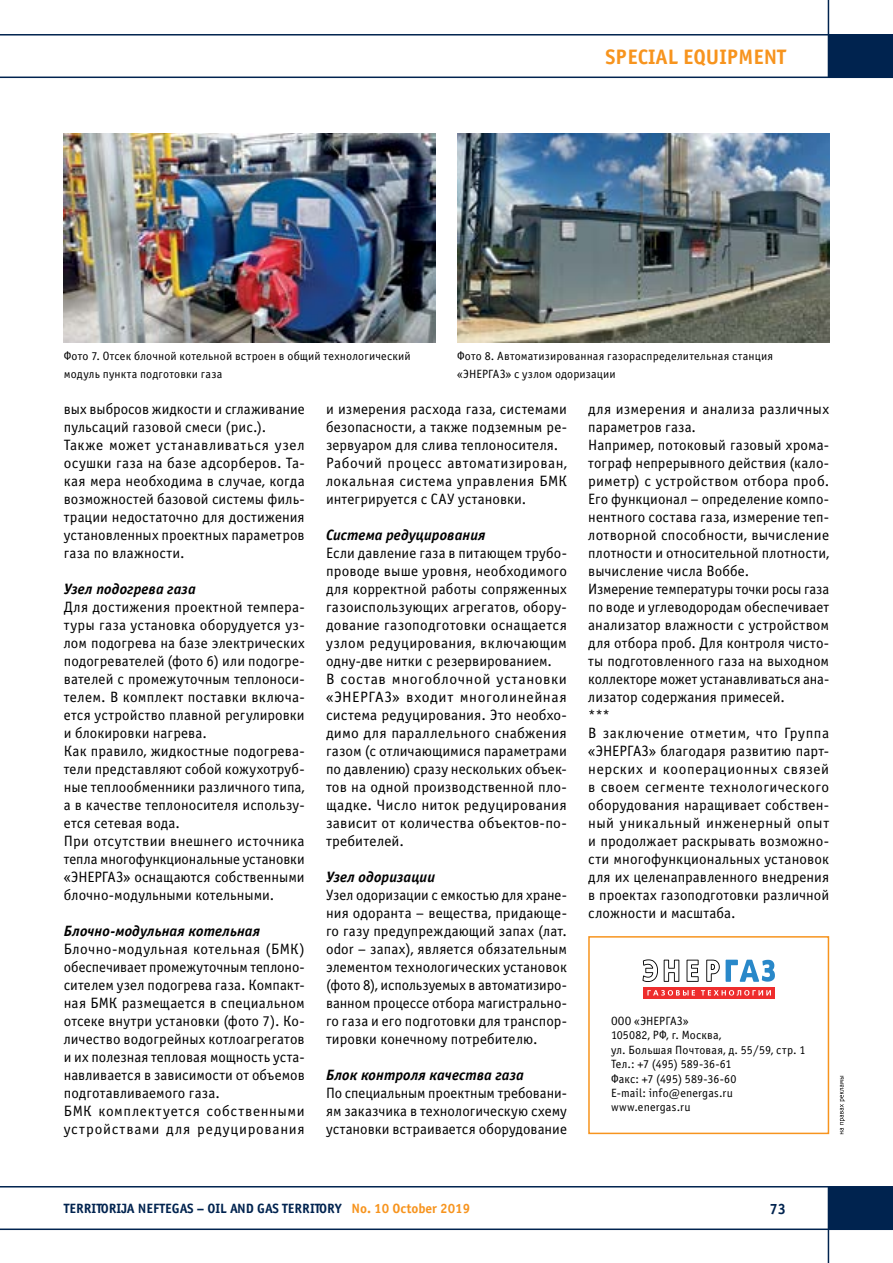
<style>
.page{position:relative;width:893px;height:1263px;background:#fff}
.page>*{position:absolute;margin:0;border:0;box-sizing:border-box;transform-origin:0 0}
.t1{font:700 21px "Officina Sans C";color:#f7941e}
.t2{font:15px/18px "Officina Sans C";letter-spacing:.01em;color:#000}
.t3{font:italic 700 15px "Officina Sans C";color:#000}
.t4{font:700 15px "Officina Sans C";color:#00234f}
.t5{font:700 13.5px "Officina Sans C";color:#00234f}
.t6{font:12px/14.4px "Officina Sans C";letter-spacing:.015em;color:#000}
.s1{color:#f7941e}
</style>
<div class="page">
<hr style="left:828px;top:0;width:1px;height:78px;background:#00234f">
<div style="left:828px;top:35px;width:65px;height:42px;background:#00234f"></div>
<hr style="left:0;top:77px;width:893px;height:1px;background:#00234f">
<hr style="left:0;top:34px;width:893px;height:2px;background:#00234f">
<hr style="left:828px;top:1186px;width:1px;height:77px;background:#00234f">
<div style="left:828px;top:1187px;width:65px;height:42px;background:#00234f"></div>
<hr style="left:0;top:1186px;width:893px;height:1px;background:#00234f">
<hr style="left:0;top:1228px;width:893px;height:2px;background:#00234f">
<div style="left:588px;top:936px;width:241px;height:198px;border:2px solid #f7941e"></div>
<svg style="left:706px;top:960px;width:14px;height:22px"></svg>
<svg style="left:642px;top:959px;width:16px;height:23px"></svg>
<svg style="left:664px;top:960px;width:15px;height:22px"></svg>
<svg style="left:687px;top:960px;width:12px;height:22px"></svg>
<svg style="left:726px;top:960px;width:49px;height:22px"></svg>
<div style="left:643px;top:987px;width:132px;height:11px;background:#ee2d2d"></div>
<svg style="left:647px;top:990px;width:48px;height:5px"></svg>
<svg style="left:701px;top:990px;width:70px;height:5px"></svg>
<svg style="left:840px;top:1076px;width:5px;height:58px"></svg>
<img style="left:64px;top:133px;width:372px;height:209px">
<img style="left:457px;top:133px;width:372px;height:209px">
<h1 class="t1" style="left:605px;top:45px;width:182px">SPECIAL EQUIPMENT</h1>
<p class="t6" style="left:64px;top:347px;width:348px;line-height:18px">Фото 7. Отсек блочной котельной встроен в общий технологический модуль пункта подготовки газа</p>
<p class="t6" style="left:457px;top:347px;width:317px;line-height:18px">Фото 8. Автоматизированная газораспределительная станция «ЭНЕРГАЗ» с узлом одоризации</p>
<p class="t2" style="left:64px;top:400px;width:242px">вых выбросов жидкости и сглаживание пульсаций газовой смеси (рис.).<br>Также может устанавливаться узел осушки газа на базе адсорберов. Та&shy;кая мера необходима в случае, когда возможностей базовой системы филь&shy;трации недостаточно для достижения установленных проектных параметров газа по влажности.</p>
<p class="t3" style="left:64px;top:580px;width:133px">Узел подогрева газа</p>
<p class="t2" style="left:64px;top:598px;width:242px">Для достижения проектной темпера&shy;туры газа установка оборудуется уз&shy;лом подогрева на базе электрических подогревателей (фото 6) или подогре&shy;вателей с промежуточным теплоноси&shy;телем. В комплект поставки включа&shy;ется устройство плавной регулировки и блокировки нагрева.<br>Как правило, жидкостные подогрева&shy;тели представляют собой кожухотруб&shy;ные теплообменники различного типа, а в качестве теплоносителя использу&shy;ется сетевая вода.<br>При отсутствии внешнего источника тепла многофункциональные установки «ЭНЕРГАЗ» оснащаются собственными блочно-модульными котельными.</p>
<p class="t3" style="left:64px;top:922px;width:198px">Блочно-модульная котельная</p>
<p class="t2" style="left:64px;top:940px;width:242px">Блочно-модульная котельная (БМК) обеспечивает промежуточным теплоно&shy;сителем узел подогрева газа. Компакт&shy;ная БМК размещается в специальном отсеке внутри установки (фото 7). Ко&shy;личество водогрейных котлоагрегатов и их полезная тепловая мощность уста&shy;навливается в зависимости от объемов подготавливаемого газа.<br>БМК комплектуется собственными устройствами для редуцирования</p>
<p class="t2" style="left:326px;top:400px;width:242px">и измерения расхода газа, системами безопасности, а также подземным ре&shy;зервуаром для слива теплоносителя.<br>Рабочий процесс автоматизирован, локальная система управления БМК интегрируется с САУ установки.</p>
<p class="t3" style="left:326px;top:526px;width:161px">Система редуцирования</p>
<p class="t2" style="left:326px;top:544px;width:242px">Если давление газа в питающем трубо&shy;проводе выше уровня, необходимого для корректной работы сопряженных газоиспользующих агрегатов, обору&shy;дование газоподготовки оснащается узлом редуцирования, включающим одну-две нитки с резервированием.<br>В состав многоблочной установки «ЭНЕРГАЗ» входит многолинейная система редуцирования. Это необхо&shy;димо для параллельного снабжения газом (с отличающимися параметрами по давлению) сразу нескольких объек&shy;тов на одной производственной пло&shy;щадке. Число ниток редуцирования зависит от количества объектов-по&shy;требителей.</p>
<p class="t3" style="left:326px;top:868px;width:111px">Узел одоризации</p>
<p class="t2" style="left:326px;top:886px;width:242px;text-align:justify">Узел одоризации с емкостью для хране&shy;ния одоранта – вещества, придающе&shy;го газу предупреждающий запах (лат. odor – запах), является обязательным элементом технологических установок (фото 8), используемых в автоматизиро&shy;ванном процессе отбора магистрально&shy;го газа и его подготовки для транспор&shy;тировки конечному потребителю.</p>
<p class="t3" style="left:326px;top:1066px;width:199px">Блок контроля качества газа</p>
<p class="t2" style="left:326px;top:1084px;width:242px;text-align:justify">По специальным проектным требовани&shy;ям заказчика в технологическую схему установки встраивается оборудование</p>
<p class="t2" style="left:588px;top:400px;width:242px">для измерения и анализа различных параметров газа.<br>Например, потоковый газовый хрома&shy;тограф непрерывного действия (кало&shy;риметр) с устройством отбора проб.<br>Его функционал – определение компо&shy;нентного состава газа, измерение теп&shy;лотворной способности, вычисление плотности и относительной плотности, вычисление числа Воббе.<br>Измерение температуры точки росы газа по воде и углеводородам обеспечивает анализатор влажности с устройством для отбора проб. Для контроля чисто&shy;ты подготовленного газа на выходном коллекторе может устанавливаться ана&shy;лизатор содержания примесей.<br>***<br>В заключение отметим, что Группа «ЭНЕРГАЗ» благодаря развитию парт&shy;нерских и кооперационных связей в своем сегменте технологического оборудования наращивает собствен&shy;ный уникальный инженерный опыт и продолжает раскрывать возможно&shy;сти многофункциональных установок для их целенаправленного внедрения в проектах газоподготовки различной сложности и масштаба.</p>
<p class="t6" style="left:611px;top:1014px;width:196px">ООО «ЭНЕРГАЗ»<br>105082, РФ, г. Москва,<br>ул. Большая Почтовая, д. 55/59, стр. 1<br>Тел.: +7 (495) 589‑36‑61<br>Факс: +7 (495) 589‑36‑60<br>E-mail: info@energas.ru www.energas.ru</p>
<p class="t5" style="left:64px;top:1201px;width:408px">TERRITORIJA NEFTEGAS – OIL AND GAS TERRITORY <span class="s1">No. 10 October 2019</span></p>
<p class="t4" style="left:770px;top:1200px;width:18px">73</p>
</div>
